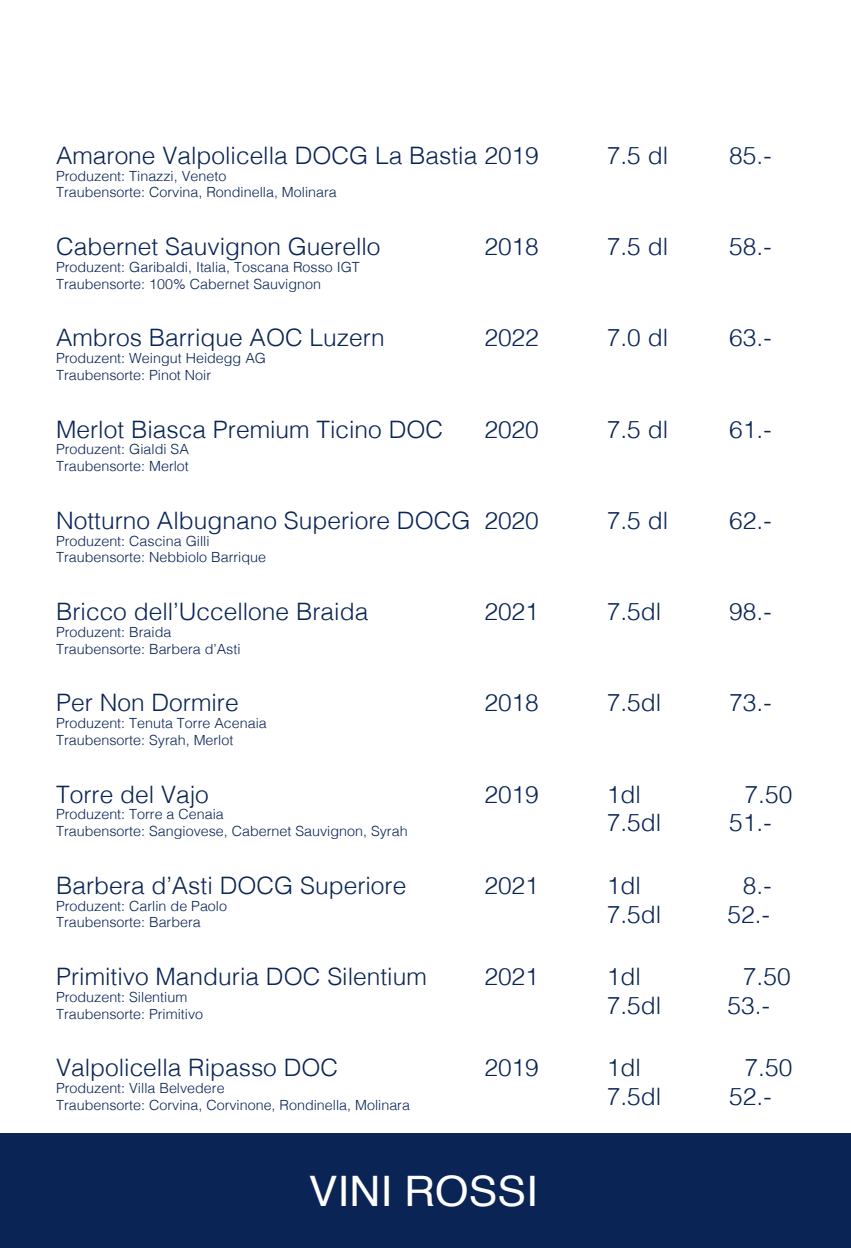
<style>
.page{position:relative;width:851px;height:1248px;background:#fff}
.page>*{position:absolute;margin:0;border:0;box-sizing:border-box;transform-origin:0 0}
.t1{font:42px "Helvetica";color:#fff}
.t2{font:300 24px "Helvetica";color:#0a2456}
.t3{font:300 14px/16.8px "Helvetica";color:#0a2456}
</style>
<div class="page">
<div style="left:0;top:1133px;width:850px;height:114px;background:#0a2456"></div>
<h2 class="t2" style="left:56px;top:135px;width:484px">Amarone Valpolicella DOCG La Bastia 2019</h2>
<p class="t3" style="left:56px;top:166px;width:282px">Produzent: Tinazzi, Veneto<br>Traubensorte: Corvina, Rondinella, Molinara</p>
<h2 class="t2" style="left:56px;top:226px;width:326px">Cabernet Sauvignon Guerello</h2>
<p class="t3" style="left:56px;top:257px;width:305px">Produzent: Garibaldi, Italia, Toscana Rosso IGT<br>Traubensorte: 100% Cabernet Sauvignon</p>
<h2 class="t2" style="left:56px;top:317px;width:330px">Ambros Barrique AOC Luzern</h2>
<p class="t3" style="left:56px;top:349px;width:211px">Produzent: Weingut Heidegg AG<br>Traubensorte: Pinot Noir</p>
<h2 class="t2" style="left:56px;top:408px;width:388px">Merlot Biasca Premium Ticino DOC</h2>
<p class="t3" style="left:56px;top:440px;width:134px">Produzent: Gialdi SA<br>Traubensorte: Merlot</p>
<h2 class="t2" style="left:56px;top:500px;width:416px">Notturno Albugnano Superiore DOCG</h2>
<p class="t3" style="left:56px;top:531px;width:211px">Produzent: Cascina Gilli<br>Traubensorte: Nebbiolo Barrique</p>
<h2 class="t2" style="left:56px;top:591px;width:314px">Bricco dell’Uccellone Braida</h2>
<p class="t3" style="left:56px;top:622px;width:186px">Produzent: Braida<br>Traubensorte: Barbera d’Asti</p>
<h2 class="t2" style="left:606px;top:135px;width:63px">7.5 dl</h2>
<h2 class="t2" style="left:729px;top:135px;width:44px">85.-</h2>
<h2 class="t2" style="left:484px;top:226px;width:56px">2018</h2>
<h2 class="t2" style="left:606px;top:226px;width:63px">7.5 dl</h2>
<h2 class="t2" style="left:729px;top:226px;width:44px">58.-</h2>
<h2 class="t2" style="left:484px;top:317px;width:56px">2022</h2>
<h2 class="t2" style="left:606px;top:317px;width:63px">7.0 dl</h2>
<h2 class="t2" style="left:729px;top:317px;width:44px">63.-</h2>
<h2 class="t2" style="left:484px;top:408px;width:56px">2020</h2>
<h2 class="t2" style="left:606px;top:408px;width:63px">7.5 dl</h2>
<h2 class="t2" style="left:729px;top:408px;width:44px">61.-</h2>
<h2 class="t2" style="left:484px;top:500px;width:56px">2020</h2>
<h2 class="t2" style="left:606px;top:500px;width:63px">7.5 dl</h2>
<h2 class="t2" style="left:729px;top:500px;width:44px">62.-</h2>
<h2 class="t2" style="left:484px;top:591px;width:56px">2021</h2>
<h2 class="t2" style="left:606px;top:591px;width:56px">7.5dl</h2>
<h2 class="t2" style="left:729px;top:591px;width:44px">98.-</h2>
<h2 class="t2" style="left:56px;top:682px;width:184px">Per Non Dormire</h2>
<p class="t3" style="left:56px;top:713px;width:212px">Produzent: Tenuta Torre Acenaia<br>Traubensorte: Syrah, Merlot</p>
<h2 class="t2" style="left:56px;top:773px;width:154px">Torre del Vajo</h2>
<p class="t3" style="left:56px;top:805px;width:353px">Produzent: Torre a Cenaia<br>Traubensorte: Sangiovese, Cabernet Sauvignon, Syrah</p>
<h2 class="t2" style="left:56px;top:864px;width:352px">Barbera d’Asti DOCG Superiore</h2>
<p class="t3" style="left:56px;top:896px;width:172px">Produzent: Carlin de Paolo<br>Traubensorte: Barbera</p>
<h2 class="t2" style="left:56px;top:956px;width:372px">Primitivo Manduria DOC Silentium</h2>
<p class="t3" style="left:56px;top:987px;width:149px">Produzent: Silentium<br>Traubensorte: Primitivo</p>
<h2 class="t2" style="left:56px;top:1047px;width:284px">Valpolicella Ripasso DOC</h2>
<p class="t3" style="left:56px;top:1078px;width:355px">Produzent: Villa Belvedere<br>Traubensorte: Corvina, Corvinone, Rondinella, Molinara</p>
<h2 class="t2" style="left:484px;top:682px;width:56px">2018</h2>
<h2 class="t2" style="left:606px;top:682px;width:56px">7.5dl</h2>
<h2 class="t2" style="left:729px;top:682px;width:44px">73.-</h2>
<h2 class="t2" style="left:484px;top:773px;width:56px">2019</h2>
<h2 class="t2" style="left:606px;top:773px;width:36px">1dl</h2>
<h2 class="t2" style="left:744px;top:773px;width:49px">7.50</h2>
<h2 class="t2" style="left:606px;top:802px;width:56px">7.5dl</h2>
<h2 class="t2" style="left:729px;top:802px;width:44px">51.-</h2>
<h2 class="t2" style="left:484px;top:864px;width:56px">2021</h2>
<h2 class="t2" style="left:606px;top:864px;width:36px">1dl</h2>
<h2 class="t2" style="left:742px;top:864px;width:30px">8.-</h2>
<h2 class="t2" style="left:606px;top:893px;width:56px">7.5dl</h2>
<h2 class="t2" style="left:727px;top:893px;width:44px">52.-</h2>
<h2 class="t2" style="left:484px;top:956px;width:56px">2021</h2>
<h2 class="t2" style="left:606px;top:956px;width:36px">1dl</h2>
<h2 class="t2" style="left:742px;top:956px;width:49px">7.50</h2>
<h2 class="t2" style="left:606px;top:984px;width:56px">7.5dl</h2>
<h2 class="t2" style="left:727px;top:984px;width:44px">53.-</h2>
<h2 class="t2" style="left:484px;top:1047px;width:56px">2019</h2>
<h2 class="t2" style="left:606px;top:1047px;width:36px">1dl</h2>
<h2 class="t2" style="left:744px;top:1047px;width:49px">7.50</h2>
<h2 class="t2" style="left:606px;top:1076px;width:56px">7.5dl</h2>
<h2 class="t2" style="left:729px;top:1076px;width:44px">52.-</h2>
<h1 class="t1" style="left:309px;top:1158px;width:230px">VINI ROSSI</h1>
</div>
